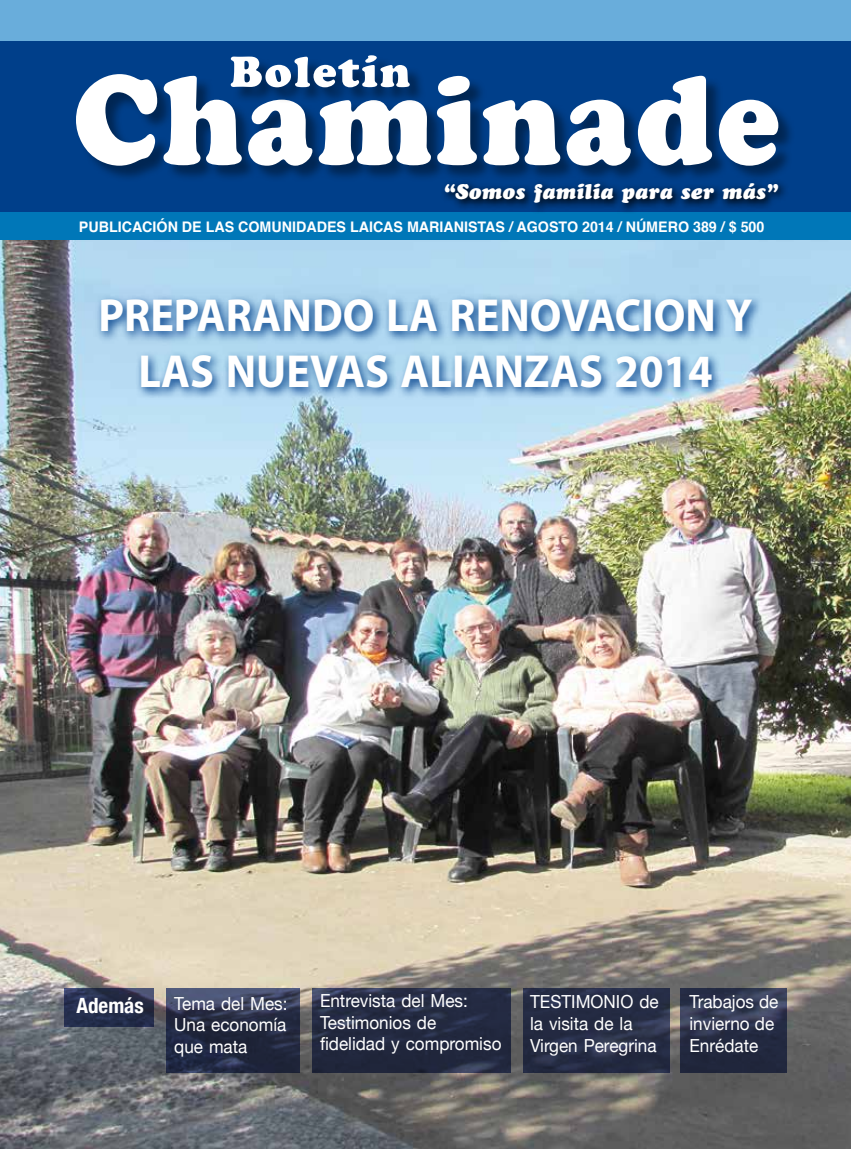
<style>
.page{position:relative;width:851px;height:1149px;background:#fff}
.page>*{position:absolute;margin:0;border:0;box-sizing:border-box;transform-origin:0 0}
.t1{font:700 46.5px/55.8px "Myriad Pro";color:#fff;text-align:center;scale:.95 1}
.t2{font:italic 21px "Cooper Black Std";letter-spacing:.005em;color:#fff}
.t3{font:700 condensed 21px "Helvetica Neue";color:#fff}
.t4{font:18px/21.6px "Helvetica Neue";color:#fff;scale:.95 1}
.t5{font:700 14.55px "Helvetica";color:#fff}
</style>
<div class="page">
<div style="left:0;top:0;width:850px;height:1148px;background:#69addb"></div>
<img style="left:0;top:239px;width:850px;height:909px">
<div style="left:0;top:74px;width:850px;height:165px;background:#0077b8"></div>
<div style="left:0;top:42px;width:850px;height:170px;background:#003f8a"></div>
<div style="left:77px;top:75px;width:718px;height:108px;background:#000;opacity:.4"></div>
<svg style="left:76px;top:74px;width:702px;height:92px;fill:#fff"></svg>
<div style="left:232px;top:57px;width:194px;height:47px;background:#000;opacity:.4"></div>
<svg style="left:231px;top:55px;width:178px;height:32px"></svg>
<svg style="left:167px;top:987px;width:133px;height:84px;background:#2d344c"></svg>
<svg style="left:523px;top:987px;width:146px;height:84px;background:#272e46"></svg>
<svg style="left:680px;top:987px;width:106px;height:84px;background:#2b3149"></svg>
<svg style="left:312px;top:987px;width:198px;height:84px;background:#252c43"></svg>
<svg style="left:64px;top:987px;width:89px;height:38px;background:#2a324e"></svg>
<svg style="left:440px;top:178px;width:348px;height:33px"></svg>
<svg style="left:96px;top:294px;width:667px;height:105px;background:#83afd4"></svg>
<p class="t2" style="left:443px;top:179px;width:336px">“Somos familia para ser más”</p>
<p class="t5" style="left:79px;top:215px;width:687px">PUBLICACIÓN DE LAS COMUNIDADES LAICAS MARIANISTAS / AGOSTO 2014 / NÚMERO 389 / $ 500</p>
<h1 class="t1" style="left:98px;top:286px;width:690px">PREPARANDO LA RENOVACION Y<br>LAS NUEVAS ALIANZAS 2014</h1>
<p class="t3" style="left:76px;top:992px;width:69px">Además</p>
<p class="t4" style="left:320px;top:989px;width:192px">Entrevista del Mes:<br>Testimonios de fidelidad y compromiso</p>
<p class="t4" style="left:174px;top:991px;width:121px;text-align:justify">Tema del Mes:<br>Una economía que mata</p>
<p class="t4" style="left:530px;top:990px;width:137px">TESTIMONIO de la visita de la<br>Virgen Peregrina</p>
<p class="t4" style="left:689px;top:990px;width:95px">Trabajos de invierno de<br>Enrédate</p>
</div>
